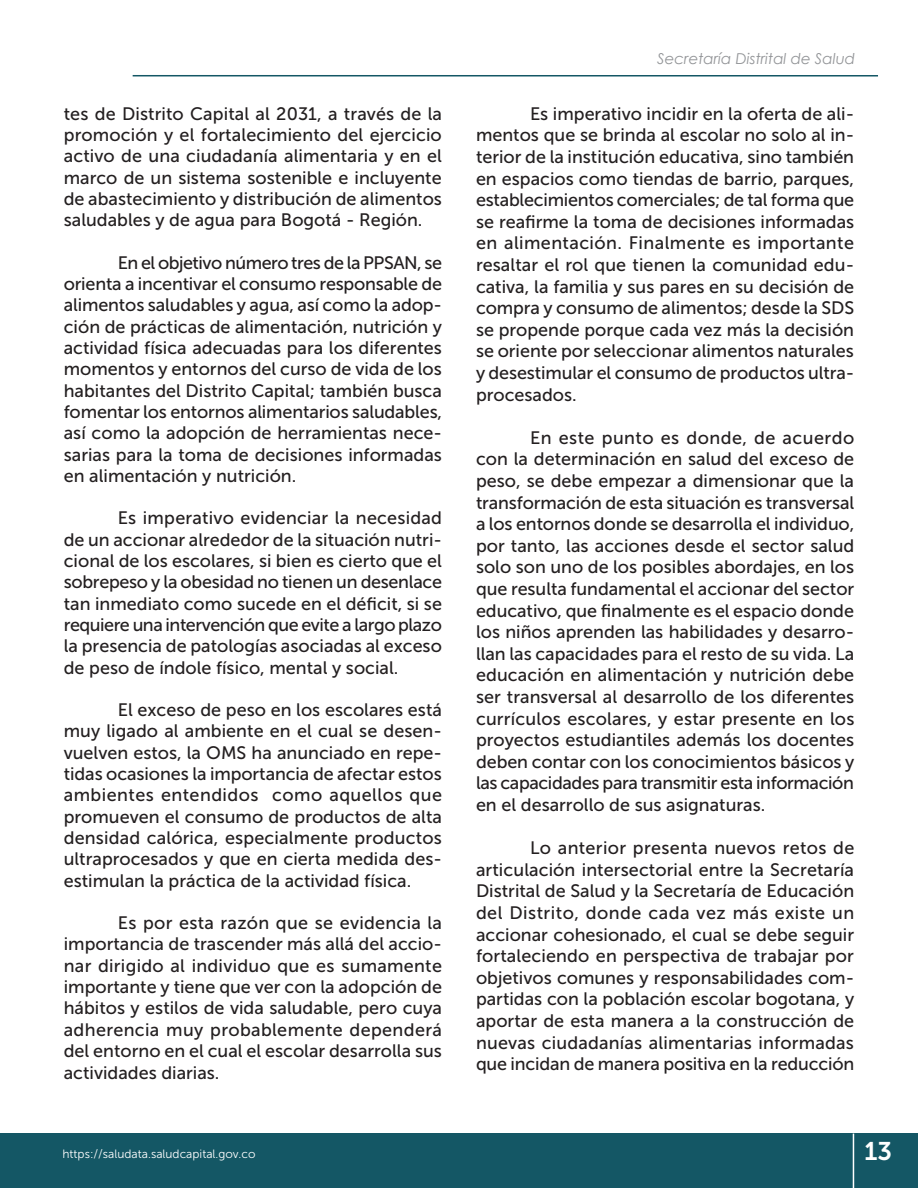
<style>
.page{position:relative;width:918px;height:1188px;background:#fff}
.page>*{position:absolute;margin:0;border:0;box-sizing:border-box;transform-origin:0 0}
.t1{font:25.5px "Museo Sans 700";color:#fff}
.CUERPO_DE_TEXTO{font:18px/21.6px "Museo Sans 500";color:#231f20;text-align:justify}
.t2{font:italic 15px "Century Gothic";color:#939598}
.t3{font:12px "Museo Sans 300";color:#fff}
</style>
<div class="page">
<div style="left:0;top:1134px;width:918px;height:54px;background:#145765"></div>
<hr style="left:133px;top:75px;width:745px;height:2px;background:#145765">
<hr style="left:853px;top:1134px;width:1px;height:54px;background:#fff">
<p class="CUERPO_DE_TEXTO" style="left:64px;top:103px;width:380px">tes de Distrito Capital al 2031, a través de la promoción y el fortalecimiento del ejercicio activo de una ciudadanía alimentaria y en el marco de un sistema sostenible e incluyente de abastecimiento y distribución de alimentos saludables y de agua para Bogotá - Región.</p>
<p class="CUERPO_DE_TEXTO" style="left:64px;top:252px;width:380px;text-indent:54px">En el objetivo número tres de la PPSAN, se orienta a incentivar el consumo responsable de alimentos saludables y agua, así como la adop&shy;ción de prácticas de alimentación, nutrición y actividad física adecuadas para los diferentes momentos y entornos del curso de vida de los habitantes del Distrito Capital; también busca fomentar los entornos alimentarios saludables, así como la adopción de herramientas nece&shy;sarias para la toma de decisiones informadas en alimentación y nutrición.</p>
<p class="CUERPO_DE_TEXTO" style="left:64px;top:508px;width:380px;text-indent:54px">Es imperativo evidenciar la necesidad de un accionar alrededor de la situación nutri&shy;cional de los escolares, si bien es cierto que el sobrepeso y la obesidad no tienen un desenlace tan inmediato como sucede en el déficit, si se requiere una intervención que evite a largo plazo la presencia de patologías asociadas al exceso de peso de índole físico, mental y social.</p>
<p class="CUERPO_DE_TEXTO" style="left:64px;top:699px;width:380px;text-indent:54px">El exceso de peso en los escolares está muy ligado al ambiente en el cual se desen&shy;vuelven estos, la OMS ha anunciado en repe&shy;tidas ocasiones la importancia de afectar estos ambientes entendidos como aquellos que promueven el consumo de productos de alta densidad calórica, especialmente productos ultraprocesados y que en cierta medida des&shy;estimulan la práctica de la actividad física.</p>
<p class="CUERPO_DE_TEXTO" style="left:64px;top:912px;width:380px;text-indent:54px">Es por esta razón que se evidencia la importancia de trascender más allá del accio&shy;nar dirigido al individuo que es sumamente importante y tiene que ver con la adopción de hábitos y estilos de vida saludable, pero cuya adherencia muy probablemente dependerá del entorno en el cual el escolar desarrolla sus actividades diarias.</p>
<p class="t2" style="left:657px;top:48px;width:199px">Secretaría Distrital de Salud</p>
<p class="CUERPO_DE_TEXTO" style="left:476px;top:103px;width:380px;text-indent:54px">Es imperativo incidir en la oferta de ali&shy;mentos que se brinda al escolar no solo al in&shy;terior de la institución educativa, sino también en espacios como tiendas de barrio, parques, establecimientos comerciales; de tal forma que se reafirme la toma de decisiones informadas en alimentación. Finalmente es importante resaltar el rol que tienen la comunidad edu&shy;cativa, la familia y sus pares en su decisión de compra y consumo de alimentos; desde la SDS se propende porque cada vez más la decisión se oriente por seleccionar alimentos naturales y desestimular el consumo de productos ultra&shy;procesados.</p>
<p class="CUERPO_DE_TEXTO" style="left:476px;top:427px;width:380px;text-indent:54px">En este punto es donde, de acuerdo con la determinación en salud del exceso de peso, se debe empezar a dimensionar que la transformación de esta situación es transversal a los entornos donde se desarrolla el individuo, por tanto, las acciones desde el sector salud solo son uno de los posibles abordajes, en los que resulta fundamental el accionar del sector educativo, que finalmente es el espacio donde los niños aprenden las habilidades y desarro&shy;llan las capacidades para el resto de su vida. La educación en alimentación y nutrición debe ser transversal al desarrollo de los diferentes currículos escolares, y estar presente en los proyectos estudiantiles además los docentes deben contar con los conocimientos básicos y las capacidades para transmitir esta información en el desarrollo de sus asignaturas.</p>
<p class="CUERPO_DE_TEXTO" style="left:476px;top:837px;width:380px;text-indent:54px">Lo anterior presenta nuevos retos de articulación intersectorial entre la Secretaría Distrital de Salud y la Secretaría de Educación del Distrito, donde cada vez más existe un accionar cohesionado, el cual se debe seguir fortaleciendo en perspectiva de trabajar por objetivos comunes y responsabilidades com&shy;partidas con la población escolar bogotana, y aportar de esta manera a la construcción de nuevas ciudadanías alimentarias informadas que incidan de manera positiva en la reducción</p>
<p class="t3" style="left:63px;top:1147px;width:195px">https://saludata.saludcapital.gov.co</p>
<h1 class="t1" style="left:865px;top:1137px;width:29px">13</h1>
</div>
